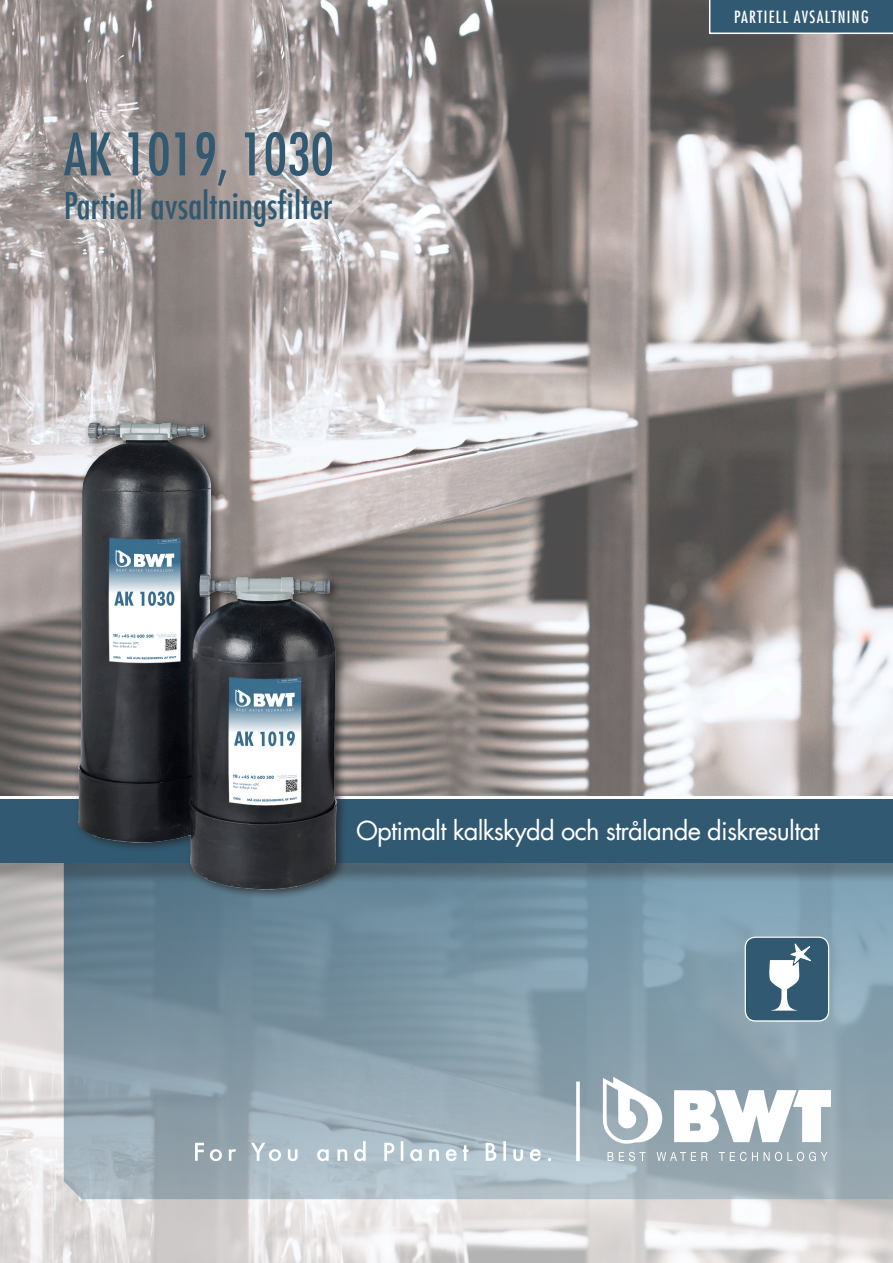
<style>
.page{position:relative;width:893px;height:1263px;background:#fff}
.page>*{position:absolute;margin:0;border:0;box-sizing:border-box;transform-origin:0 0}
.Cover_Headline{font:500 condensed 57px "Futura Com";color:#315a72}
.Headline2_Front{font:500 condensed 36px "Futura Com";letter-spacing:.01em;color:#315a72}
.Headline2_Front-2{font:25.5px "Futura Com";letter-spacing:-.03em;color:#fff}
.t1{font:500 condensed 16.5px "Futura Com";letter-spacing:.08em;color:#fff}
</style>
<div class="page">
<img style="left:0;top:884px;width:893px;height:379px">
<img style="left:0;top:0;width:893px;height:795px">
<svg style="left:64px;top:884px;width:829px;height:315px;background:#879fac"></svg>
<div style="left:0;top:804px;width:893px;height:80px;background:#231f20;opacity:.3"></div>
<div style="left:0;top:799px;width:893px;height:64px;background:#315a72"></div>
<svg style="left:674px;top:1090px;width:157px;height:52px"></svg>
<svg style="left:602px;top:1077px;width:62px;height:68px"></svg>
<svg style="left:608px;top:1152px;width:5px;height:9px"></svg>
<svg style="left:619px;top:1152px;width:26px;height:9px"></svg>
<svg style="left:657px;top:1152px;width:50px;height:9px"></svg>
<svg style="left:719px;top:1152px;width:39px;height:9px"></svg>
<svg style="left:764px;top:1152px;width:63px;height:9px"></svg>
<svg style="left:576px;top:1081px;width:4px;height:80px"></svg>
<svg style="left:195px;top:1141px;width:356px;height:20px;background:#b9c7cf"></svg>
<div style="left:709px;top:0;width:184px;height:34px;background:#315a72"></div>
<div style="left:73px;top:418px;width:275px;height:482px;background:#231f20;opacity:.75"></div>
<img style="left:77px;top:422px;width:199px;height:469px">
<div style="left:746px;top:937px;width:83px;height:83px;background:#315a72;border-radius:10px"></div>
<div style="left:745px;top:936px;width:84px;height:86px;border:1px solid #fff;border-radius:10px"></div>
<svg style="left:769px;top:943px;width:42px;height:67px"></svg>
<p class="Cover_Headline" style="left:64px;top:115px;width:272px">AK 1019, 1030</p>
<p class="Headline2_Front" style="left:64px;top:181px;width:270px">Partiell avsaltningsfilter</p>
<p class="t1" style="left:734px;top:6px;width:136px">PARTIELL AVSALTNING</p>
<p class="Headline2_Front-2" style="left:356px;top:813px;width:465px">Optimalt kalkskydd och strålande diskresultat</p>
</div>
